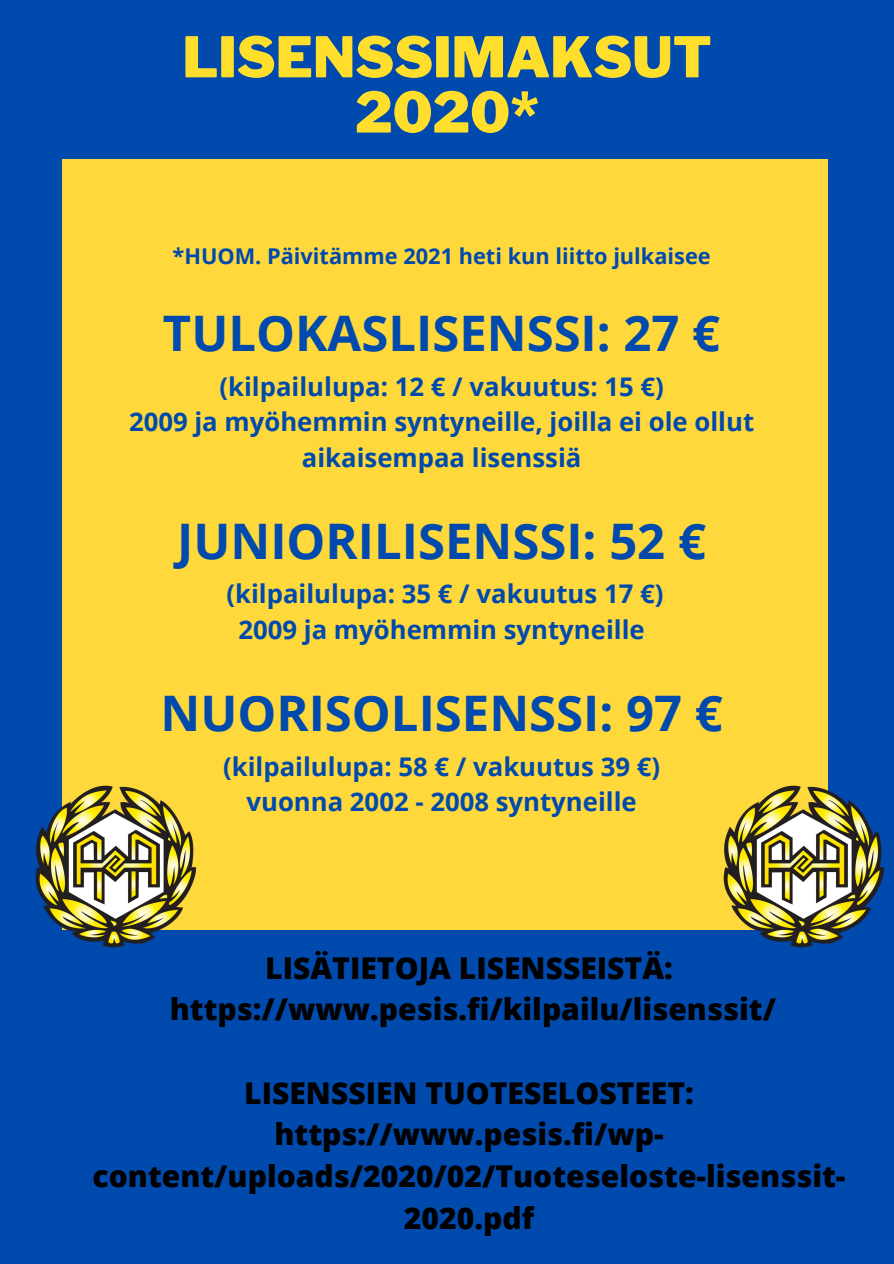
<style>
.page{position:relative;width:894px;height:1264px;background:#fff}
.page>*{position:absolute;margin:0;border:0;box-sizing:border-box;transform-origin:0 0}
.t1{font:900 55.5px/55.2px "Libre Franklin";color:#ffdf2b;text-align:center}
.t2{font:700 49.05px "Open Sans";color:#004aad}
.t3{font:800 30px/41.7px "Open Sans";color:#000;text-align:center}
.t4{font:700 25.65px "Open Sans";color:#004aad}
.t5{font:700 21.75px "Open Sans";color:#004aad}
</style>
<div class="page">
<div style="left:0;top:0;width:893px;height:1263px;background:#004aad"></div>
<div style="left:62px;top:159px;width:765px;height:770px;background:#ffd93b"></div>
<img style="left:688px;top:752px;width:197px;height:196px">
<img style="left:35px;top:785px;width:197px;height:163px">
<p class="t1" style="left:182px;top:30px;width:530px">LISENSSIMAKSUT<br>2020*</p>
<p class="t5" style="left:172px;top:240px;width:539px">*HUOM. Päivitämme 2021 heti kun liitto julkaisee</p>
<p class="t2" style="left:163px;top:299px;width:558px">TULOKASLISENSSI: 27 €</p>
<p class="t4" style="left:219px;top:368px;width:445px">(kilpailulupa: 12 € / vakuutus: 15 €)</p>
<p class="t4" style="left:129px;top:404px;width:626px">2009 ja myöhemmin syntyneille, joilla ei ole ollut</p>
<p class="t4" style="left:302px;top:439px;width:281px">aikaisempaa lisenssiä</p>
<p class="t2" style="left:177px;top:506px;width:530px">JUNIORILISENSSI: 52 €</p>
<p class="t4" style="left:226px;top:576px;width:438px">(kilpailulupa: 35 € / vakuutus 17 €)</p>
<p class="t4" style="left:238px;top:611px;width:407px">2009 ja myöhemmin syntyneille</p>
<p class="t2" style="left:160px;top:678px;width:563px">NUORISOLISENSSI: 97 €</p>
<p class="t4" style="left:223px;top:748px;width:438px">(kilpailulupa: 58 € / vakuutus 39 €)</p>
<p class="t4" style="left:246px;top:783px;width:391px">vuonna 2002 - 2008 syntyneille</p>
<p class="t3" style="left:265px;top:946px;width:409px">LISÄTIETOJA LISENSSEISTÄ:</p>
<p class="t3" style="left:170px;top:987px;width:607px">https://www.pesis.fi/kilpailu/lisenssit/</p>
<p class="t3" style="left:244px;top:1071px;width:451px">LISENSSIEN TUOTESELOSTEET:</p>
<p class="t3" style="left:92px;top:1112px;width:754px">https://www.pesis.fi/wp&shy;content/uploads/2020/02/Tuoteseloste-lisenssit-<br>2020.pdf</p>
</div>
